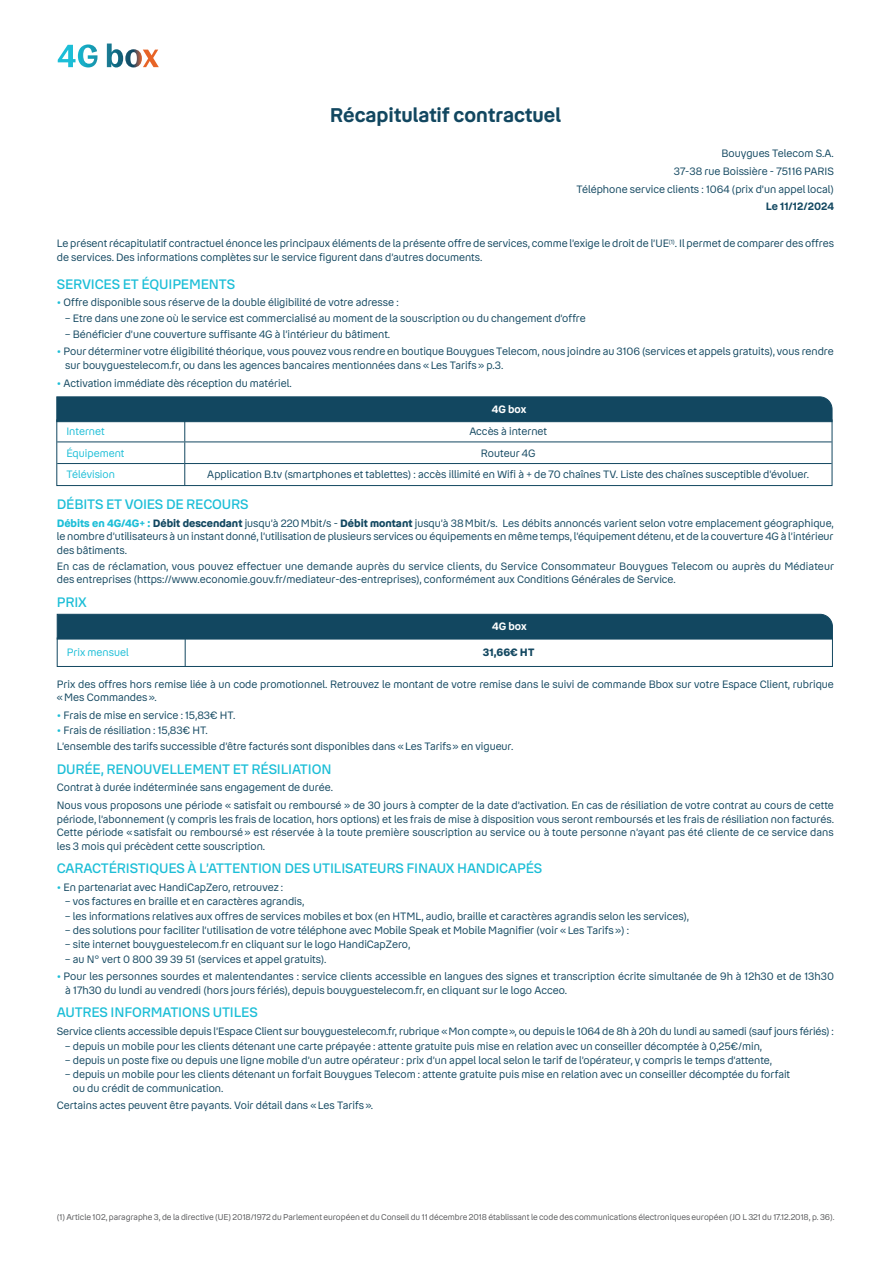
<style>
.page{position:relative;width:893px;height:1263px;background:#fff}
.page>*{position:absolute;margin:0;border:0;box-sizing:border-box;transform-origin:0 0}
.t1{font:600 19.5px "Bouygues Read";color:#124760}
.t2{font:500 13.5px "Bouygues Read";letter-spacing:-.01em;color:#1cbed7}
.t3{font:10.5px/13.5px "Bouygues Read";color:#124760}
.t4{font:10.5px "Bouygues Read";color:#1cbed7}
.t5{font:600 10.5px "Bouygues Read";letter-spacing:-.005em;color:#124760}
.t6{font:600 10.5px "Bouygues Read";color:#fff}
.t7{font:700 10.5px "Bouygues Read";color:#124760}
.t8{font:8.25px "Bouygues Read";letter-spacing:-.005em;color:#57585a}
.s1{font-weight:700;color:#1cbed7}
.s2{font-weight:700}
</style>
<div class="page">
<svg style="left:56px;top:396px;width:777px;height:89px"></svg>
<div style="left:57px;top:638px;width:776px;height:29px;border:1px solid #124760"></div>
<svg style="left:56px;top:613px;width:777px;height:53px"></svg>
<svg style="left:58px;top:44px;width:101px;height:23px"></svg>
<h1 class="t1" style="left:330px;top:103px;width:233px">Récapitulatif contractuel</h1>
<p class="t3" style="left:576px;top:145px;width:259px;line-height:17.7px;text-align:right">Bouygues Telecom S.A.<br>37-38 rue Boissière - 75116 PARIS<br>Téléphone service clients : 1064 (prix d’un appel local)</p>
<p class="t5" style="left:766px;top:200px;width:70px">Le 11/12/2024</p>
<p class="t3" style="left:57px;top:237px;width:779px">Le présent récapitulatif contractuel énonce les principaux éléments de la présente offre de services, comme l’exige le droit de l’UE<sup>(1)</sup>. Il permet de comparer des offres de services. Des informations complètes sur le service figurent dans d’autres documents.</p>
<p class="t2" style="left:57px;top:276px;width:180px">SERVICES ET ÉQUIPEMENTS</p>
<p class="t3" style="left:57px;top:296px;width:343px"><span class="s1">•</span> Offre disponible sous réserve de la double éligibilité de votre adresse :</p>
<p class="t3" style="left:65px;top:312px;width:522px">– Etre dans une zone où le service est commercialisé au moment de la souscription ou du changement d’offre</p>
<p class="t3" style="left:65px;top:327px;width:326px">– Bénéficier d’une couverture suffisante 4G à l’intérieur du bâtiment.</p>
<p class="t3" style="left:65px;top:345px;width:770px;text-indent:-9px"><span class="s1">•</span> Pour déterminer votre éligibilité théorique, vous pouvez vous rendre en boutique Bouygues Telecom, nous joindre au 3106 (services et appels gratuits), vous rendre sur bouyguestelecom.fr, ou dans les agences bancaires mentionnées dans «Les Tarifs» p.3.</p>
<p class="t3" style="left:57px;top:376px;width:236px"><span class="s1">•</span> Activation immédiate dès réception du matériel.</p>
<p class="t4" style="left:66px;top:425px;width:40px">Internet</p>
<p class="t3" style="left:469px;top:425px;width:79px">Accès à internet</p>
<p class="t4" style="left:66px;top:447px;width:60px">Équipement</p>
<p class="t3" style="left:481px;top:446px;width:56px">Routeur 4G</p>
<p class="t4" style="left:66px;top:468px;width:50px">Télévision</p>
<p class="t3" style="left:207px;top:468px;width:603px">Application B.tv (smartphones et tablettes) : accès illimité en Wifi à + de 70 chaînes TV. Liste des chaînes susceptible d’évoluer.</p>
<p class="t6" style="left:492px;top:403px;width:36px">4G box</p>
<p class="t2" style="left:57px;top:496px;width:193px">DÉBITS ET VOIES DE RECOURS</p>
<p class="t3" style="left:57px;top:517px;width:779px;text-align:justify"><span class="s1">Débits en 4G/4G+ :</span> <span class="s2">Débit descendant</span> jusqu’à 220Mbit/s - <span class="s2">Débit montant</span> jusqu’à 38Mbit/s. Les débits annoncés varient selon votre emplacement géographique, le nombre d’utilisateurs à un instant donné, l’utilisation de plusieurs services ou équipements en même temps, l’équipement détenu, et de la couverture 4G à l’intérieur des bâtiments.</p>
<p class="t3" style="left:57px;top:559px;width:779px">En cas de réclamation, vous pouvez effectuer une demande auprès du service clients, du Service Consommateur Bouygues Telecom ou auprès du Médiateur des entreprises (https://www.economie.gouv.fr/mediateur-des-entreprises), conformément aux Conditions Générales de Service.</p>
<p class="t2" style="left:57px;top:594px;width:32px">PRIX</p>
<p class="t6" style="left:492px;top:620px;width:36px">4G box</p>
<p class="t4" style="left:67px;top:646px;width:64px">Prix mensuel</p>
<p class="t7" style="left:483px;top:646px;width:53px">31,66€ HT</p>
<p class="t3" style="left:57px;top:677px;width:779px">Prix des offres hors remise liée à un code promotionnel. Retrouvez le montant de votre remise dans le suivi de commande Bbox sur votre Espace Client, rubrique «Mes Commandes».</p>
<p class="t3" style="left:57px;top:708px;width:180px"><span class="s1">•</span> Frais de mise en service : 15,83€ HT.</p>
<p class="t3" style="left:57px;top:723px;width:458px;line-height:15.6px"><span class="s1">•</span> Frais de résiliation : 15,83€ HT.<br>L’ensemble des tarifs successible d’être facturés sont disponibles dans «Les Tarifs» en vigueur.</p>
<p class="t2" style="left:57px;top:761px;width:276px">DURÉE, RENOUVELLEMENT ET RÉSILIATION</p>
<p class="t3" style="left:57px;top:779px;width:779px;line-height:17.7px">Contrat à durée indéterminée sans engagement de durée.<br>Nous vous proposons une période « satisfait ou remboursé » de 30 jours à compter de la date d’activation. En cas de résiliation de votre contrat au cours de cette</p>
<p class="t3" style="left:57px;top:812px;width:779px;text-align:justify">période, l’abonnement (y compris les frais de location, hors options) et les frais de mise à disposition vous seront remboursés et les frais de résiliation non facturés.<br>Cette période «satisfait ou remboursé» est réservée à la toute première souscription au service ou à toute personne n’ayant pas été cliente de ce service dans les 3 mois qui précèdent cette souscription.</p>
<p class="t2" style="left:57px;top:860px;width:487px">CARACTÉRISTIQUES À L’ATTENTION DES UTILISATEURS FINAUX HANDICAPÉS</p>
<p class="t3" style="left:57px;top:880px;width:228px"><span class="s1">•</span> En partenariat avec HandiCapZero, retrouvez :</p>
<p class="t3" style="left:65px;top:895px;width:241px">– vos factures en braille et en caractères agrandis,</p>
<p class="t3" style="left:65px;top:909px;width:625px">– les informations relatives aux offres de services mobiles et box (en HTML, audio, braille et caractères agrandis selon les services),</p>
<p class="t3" style="left:65px;top:923px;width:565px">– des solutions pour faciliter l’utilisation de votre téléphone avec Mobile Speak et Mobile Magnifier (voir «Les Tarifs») :</p>
<p class="t3" style="left:65px;top:938px;width:346px">– site internet bouyguestelecom.fr en cliquant sur le logo HandiCapZero,</p>
<p class="t3" style="left:65px;top:952px;width:263px">– au N° vert 0 800 39 39 51 (services et appel gratuits).</p>
<p class="t3" style="left:65px;top:970px;width:770px;text-indent:-8px"><span class="s1">•</span> Pour les personnes sourdes et malentendantes : service clients accessible en langues des signes et transcription écrite simultanée de 9h à 12h30 et de 13h30 à 17h30 du lundi au vendredi (hors jours fériés), depuis bouyguestelecom.fr, en cliquant sur le logo Acceo.</p>
<p class="t2" style="left:57px;top:1005px;width:202px">AUTRES INFORMATIONS UTILES</p>
<p class="t3" style="left:57px;top:1025px;width:779px">Service clients accessible depuis l’Espace Client sur bouyguestelecom.fr, rubrique «Mon compte», ou depuis le 1064 de 8h à 20h du lundi au samedi (sauf jours fériés) :</p>
<p class="t3" style="left:65px;top:1039px;width:698px">– depuis un mobile pour les clients détenant une carte prépayée : attente gratuite puis mise en relation avec un conseiller décomptée à 0,25€/min,</p>
<p class="t3" style="left:65px;top:1053px;width:708px">– depuis un poste fixe ou depuis une ligne mobile d’un autre opérateur : prix d’un appel local selon le tarif de l’opérateur, y compris le temps d’attente,</p>
<p class="t3" style="left:73px;top:1068px;width:719px;text-indent:-8px">– depuis un mobile pour les clients détenant un forfait Bouygues Telecom : attente gratuite puis mise en relation avec un conseiller décomptée du forfait ou du crédit de communication.</p>
<p class="t3" style="left:57px;top:1099px;width:318px">Certains actes peuvent être payants. Voir détail dans «Les Tarifs».</p>
<p class="t8" style="left:57px;top:1213px;width:779px">(1) Article 102, paragraphe 3, de la directive (UE) 2018/1972 du Parlement européen et du Conseil du 11 décembre 2018 établissant le code des communications électroniques européen (JO L 321 du 17.12.2018, p. 36).</p>
</div>
